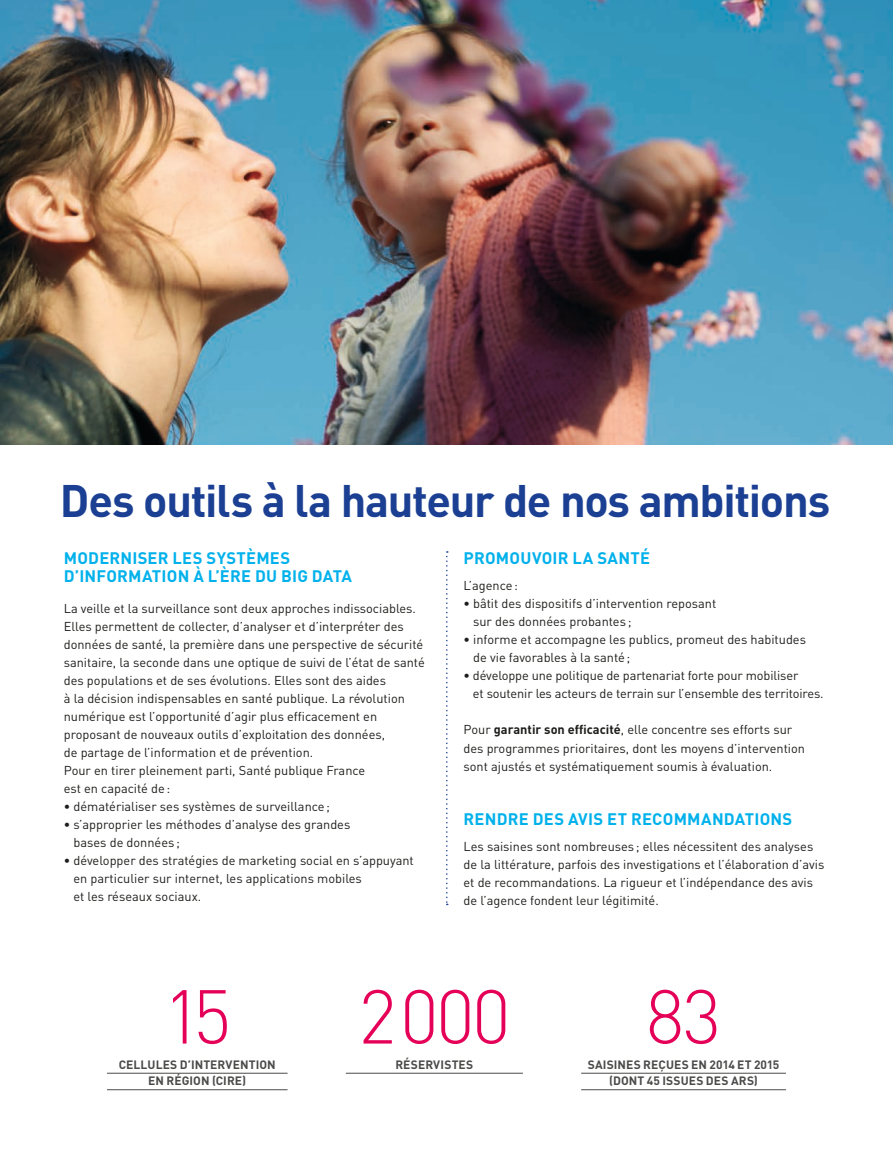
<style>
.page{position:relative;width:893px;height:1149px;background:#fff}
.page>*{position:absolute;margin:0;border:0;box-sizing:border-box;transform-origin:0 0}
.t1{font:300 75px "DIN Pro";letter-spacing:-.035em;color:#e50058}
.t2{font:700 45px "DIN Pro";letter-spacing:-.03em;color:#1b3f92}
.t3{font:700 16.5px/18px "DIN Pro";letter-spacing:.01em;color:#00b1eb}
.t4{font:12.75px/18px "DIN Pro";color:#1d1d1b}
.t5{font:700 12px/16.5px "DIN Pro";letter-spacing:.01em;color:#4b4b4a;text-align:center}
.s1{font-weight:500}
.s2{font-weight:700}
</style>
<div class="page">
<img style="left:0;top:0;width:893px;height:444px">
<svg style="left:446px;top:551px;width:2px;height:353px"></svg>
<hr style="left:346px;top:1072px;width:177px;height:1px;background:#4b4b4a">
<hr style="left:107px;top:1072px;width:181px;height:1px;background:#4b4b4a">
<hr style="left:107px;top:1088px;width:181px;height:1px;background:#4b4b4a">
<hr style="left:581px;top:1072px;width:205px;height:1px;background:#4b4b4a">
<hr style="left:581px;top:1088px;width:205px;height:1px;background:#4b4b4a">
<h2 class="t2" style="left:60px;top:470px;width:772px">Des outils à la hauteur de nos ambitions</h2>
<p class="t3" style="left:64px;top:548px;width:290px">MODERNISER LES SYSTÈMES<br>D’INFORMATION À L’ÈRE DU BIG DATA</p>
<p class="t4" style="left:64px;top:598px;width:363px">La veille et la surveillance sont deux approches indissociables.<br>Elles permettent de collecter, d’analyser et d’interpréter des données de santé, la première dans une perspective de sécurité sanitaire, la seconde dans une optique de suivi de l’état de santé des populations et de ses évolutions. Elles sont des aides<br>à la décision indispensables en santé publique. La révolution numérique est l’opportunité d’agir plus efficacement en proposant de nouveaux outils d’exploitation des données,<br>de partage de l’information et de prévention.<br>Pour en tirer pleinement parti, Santé publique France<br>est en capacité de:</p>
<p class="t4" style="left:64px;top:796px;width:268px"><span class="s1">•</span> dématérialiser ses systèmes de surveillance;</p>
<p class="t4" style="left:73px;top:814px;width:278px;text-indent:-10px"><span class="s1">•</span> s’approprier les méthodes d’analyse des grandes bases de données ;</p>
<p class="t4" style="left:73px;top:850px;width:342px;text-indent:-10px"><span class="s1">•</span> développer des stratégies de marketing social en s’appuyant en particulier sur internet, les applications mobiles<br>et les réseaux sociaux.</p>
<p class="t3" style="left:464px;top:548px;width:188px">PROMOUVOIR LA SANTÉ</p>
<p class="t4" style="left:463px;top:576px;width:56px">L’agence:</p>
<p class="t4" style="left:473px;top:594px;width:245px;text-indent:-10px"><span class="s1">•</span> bâtit des dispositifs d’intervention reposant sur des données probantes ;</p>
<p class="t4" style="left:473px;top:630px;width:334px;text-indent:-10px"><span class="s1">•</span> informe et accompagne les publics, promeut des habitudes de vie favorables à la santé;</p>
<p class="t4" style="left:473px;top:666px;width:352px;text-indent:-9px"><span class="s1">•</span> développe une politique de partenariat forte pour mobiliser<br>et soutenir les acteurs de terrain sur l’ensemble des territoires.</p>
<p class="t4" style="left:463px;top:720px;width:343px">Pour <span class="s2">garantir son efficacité</span>, elle concentre ses efforts sur des programmes prioritaires, dont les moyens d’intervention sont ajustés et systématiquement soumis à évaluation.</p>
<p class="t3" style="left:464px;top:808px;width:330px">RENDRE DES AVIS ET RECOMMANDATIONS</p>
<p class="t4" style="left:463px;top:836px;width:362px">Les saisines sont nombreuses ; elles nécessitent des analyses de la littérature, parfois des investigations et l’élaboration d’avis et de recommandations. La rigueur et l’indépendance des avis de l’agence fondent leur légitimité.</p>
<h1 class="t1" style="left:163px;top:965px;width:70px">15</h1>
<p class="t5" style="left:119px;top:1055px;width:159px">CELLULES D’INTERVENTION<br>EN RÉGION (CIRE)</p>
<h1 class="t1" style="left:358px;top:965px;width:154px">2000</h1>
<p class="t5" style="left:395px;top:1055px;width:79px">RÉSERVISTES</p>
<h1 class="t1" style="left:646px;top:965px;width:77px">83</h1>
<p class="t5" style="left:588px;top:1055px;width:193px">SAISINES REÇUES EN 2014 ET 2015 (DONT 45 ISSUES DES ARS)</p>
</div>
